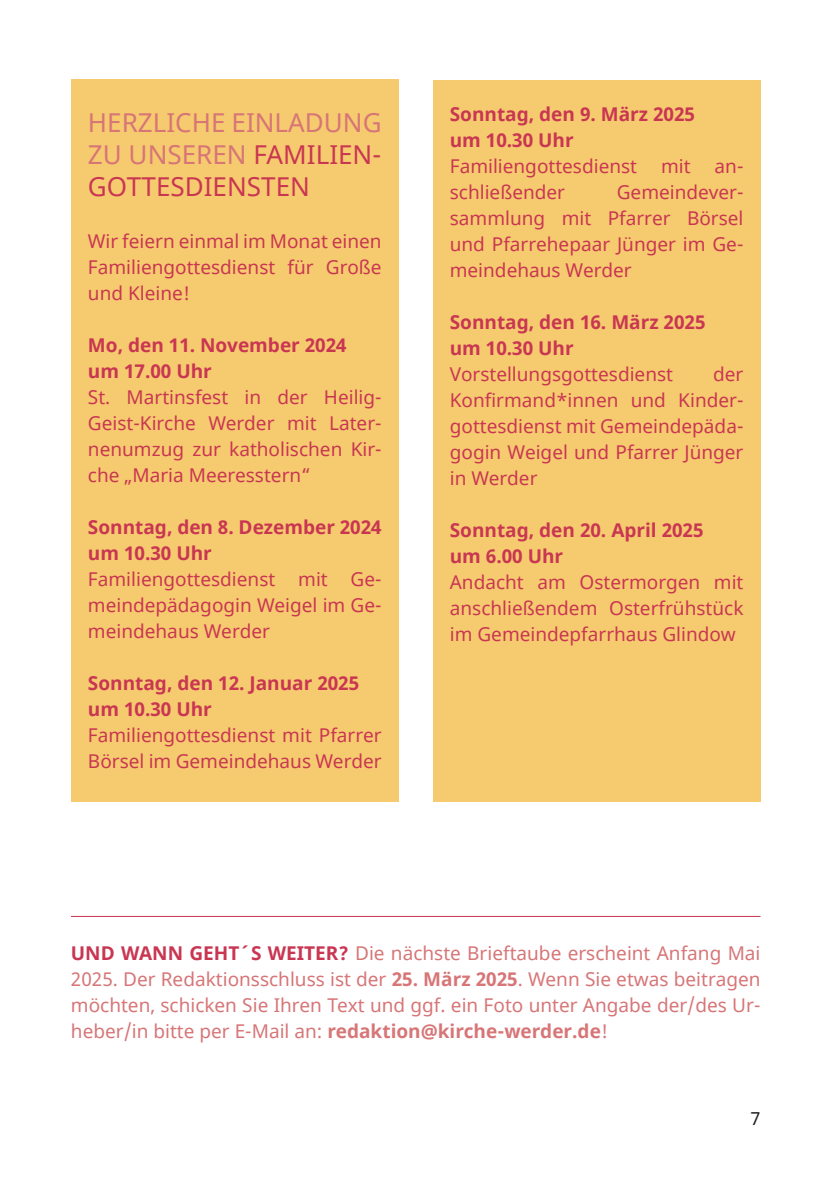
<style>
.page{position:relative;width:840px;height:1191px;background:#fff}
.page>*{position:absolute;margin:0;border:0;box-sizing:border-box;transform-origin:0 0}
.t1{font:26px "Noto Sans";color:#d77577}
.t2{font:26px "Noto Sans";color:#c93652}
.t3{font:19px/26px "Noto Sans";color:#c93652;text-align:justify}
.t4{font:19px/26px "Noto Sans";color:#d77577;text-align:justify}
.t5{font:700 19px/26px "Noto Sans";color:#c93652}
.t6{font:18px "Noto Sans";color:#231f20}
.s1{font-weight:700;color:#c93652}
.s2{font-weight:700}
</style>
<div class="page">
<div style="left:432px;top:80px;width:328px;height:29px;background:#f6cb6f"></div>
<div style="left:71px;top:79px;width:327px;height:722px;background:#f6cb6f"></div>
<div style="left:432px;top:100px;width:328px;height:701px;background:#f6cb6f"></div>
<hr style="left:71px;top:916px;width:689px;height:1px;background:#c93652">
<h1 class="t1" style="left:88px;top:104px;width:16px">herzliche</h1>
<h1 class="t1" style="left:231px;top:104px;width:33px">Einladung</h1>
<h1 class="t1" style="left:88px;top:136px;width:58px">zu unseren</h1>
<h1 class="t2" style="left:253px;top:136px;width:29px">Familien</h1>
<h1 class="t2" style="left:372px;top:136px;width:10px">-</h1>
<h1 class="t2" style="left:88px;top:168px;width:18px">gottesd</h1>
<h1 class="t2" style="left:204px;top:168px;width:26px">iensten</h1>
<p class="t3" style="left:88px;top:228px;width:295px">Wir feiern einmal im Monat einen Familiengottesdienst für Große und Kleine!</p>
<p class="t5" style="left:88px;top:332px;width:260px">Mo, den 11. November 2024 um 17.00 Uhr</p>
<p class="t3" style="left:88px;top:384px;width:295px">St. Martinsfest in der Heilig-Geist-Kirche Werder mit Later&shy;nenumzug zur katholischen Kir&shy;che „Maria Meeresstern“</p>
<p class="t5" style="left:88px;top:514px;width:295px">Sonntag, den 8. Dezember 2024 um 10.30 Uhr</p>
<p class="t3" style="left:88px;top:566px;width:295px">Familiengottesdienst mit Ge&shy;meindepädagogin Weigel im Ge&shy;meindehaus Werder</p>
<p class="t5" style="left:88px;top:670px;width:273px">Sonntag, den 12. Januar 2025 um 10.30 Uhr</p>
<p class="t3" style="left:88px;top:722px;width:295px">Familiengottesdienst mit Pfarrer<br>Börsel im Gemeindehaus Werder</p>
<p class="t5" style="left:449px;top:101px;width:247px">Sonntag, den 9. März 2025 um 10.30 Uhr</p>
<p class="t3" style="left:449px;top:153px;width:189px">Familiengottesdienst</p>
<p class="t3" style="left:660px;top:153px;width:31px">mit</p>
<p class="t3" style="left:714px;top:153px;width:30px">an-</p>
<p class="t3" style="left:449px;top:179px;width:117px">schließender</p>
<p class="t3" style="left:449px;top:179px;width:295px;text-indent:167px">Gemeindever&shy;sammlung mit Pfarrer Börsel und Pfarrehepaar Jünger im Ge&shy;meindehaus Werder</p>
<p class="t5" style="left:449px;top:309px;width:257px">Sonntag, den 16. März 2025 um 10.30 Uhr</p>
<p class="t3" style="left:449px;top:361px;width:225px">Vorstellungsgottesdienst</p>
<p class="t3" style="left:449px;top:361px;width:295px;text-indent:263px">der Konfirmand*innen und Kinder&shy;gottesdienst mit Gemeindepäda&shy;gogin Weigel und Pfarrer Jünger in Werder</p>
<p class="t5" style="left:449px;top:517px;width:255px">Sonntag, den 20. April 2025 um 6.00 U hr</p>
<p class="t3" style="left:449px;top:569px;width:295px">Andacht am Ostermorgen mit anschließendem Osterfrühstück im Gemeindepfarrhaus Glindow</p>
<p class="t4" style="left:71px;top:941px;width:690px"><span class="s1">und Wann geht´s weiter?</span> Die nächste Brieftaube erscheint Anfang Mai 2025. Der Redaktionsschluss ist der <span class="s2">25. März 2025</span>. Wenn Sie etwas beitragen möchten, schicken Sie Ihren Text und ggf. ein Foto unter Angabe der/des Ur&shy;heber/in bitte per E-Mail an: <span class="s2">redaktion@kirche-werder.de</span>!</p>
<p class="t6" style="left:750px;top:1106px;width:11px">7</p>
</div>
